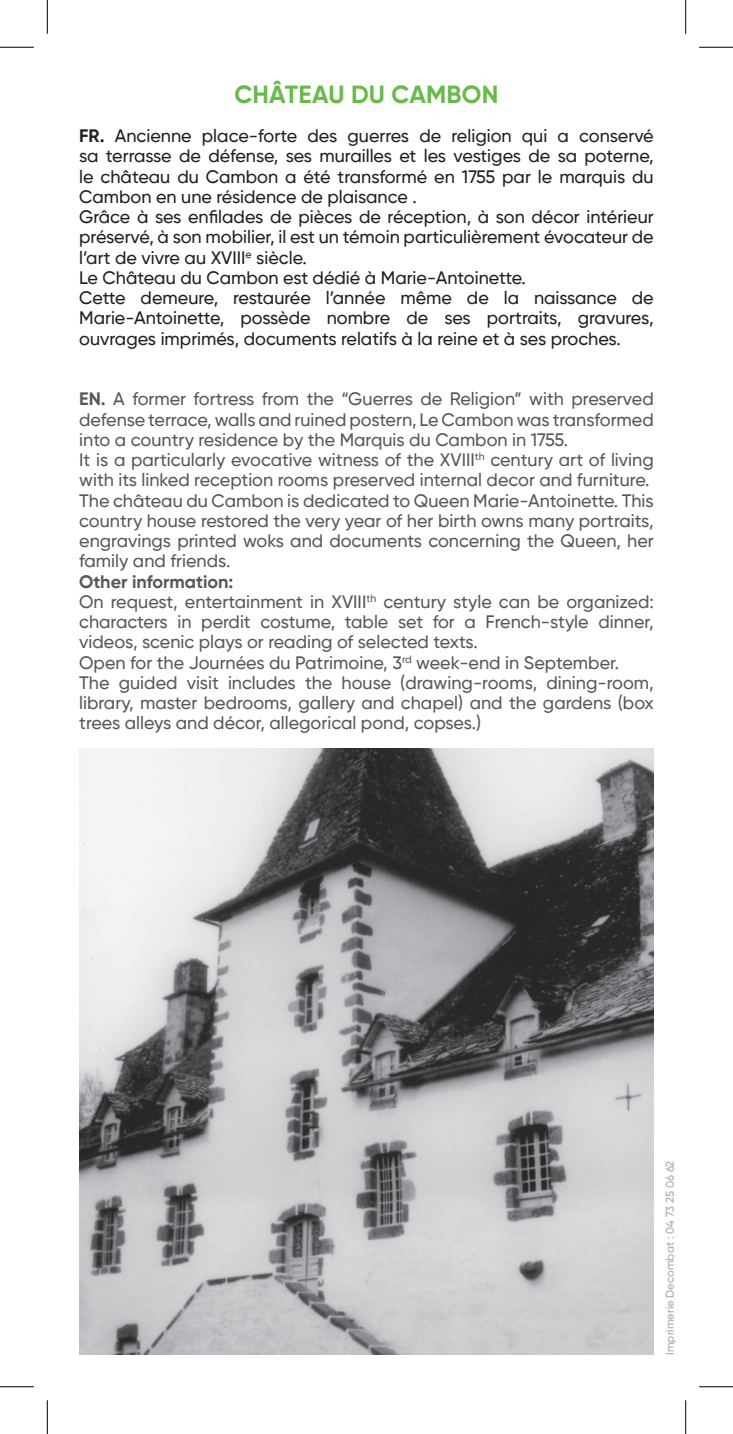
<style>
.page{position:relative;width:733px;height:1434px;background:#fff}
.page>*{position:absolute;margin:0;border:0;box-sizing:border-box;transform-origin:0 0}
.t1{font:700 24.75px "Gilroy";letter-spacing:.01em;color:#65bc47}
.t2{font:500 18px/20.2px "Gilroy";color:#57585a}
.t3{font:500 18px/20.2px "Gilroy";color:#231f20}
.t4{font:500 11.25px "Gilroy";color:#a8a9ad}
.s1{font-weight:700}
</style>
<div class="page">
<img style="left:79px;top:749px;width:574px;height:606px">
<hr style="left:0;top:47px;width:34px;height:1px;background:#000">
<hr style="left:699px;top:47px;width:33px;height:1px;background:#000">
<hr style="left:0;top:1386px;width:34px;height:1px;background:#000">
<hr style="left:699px;top:1386px;width:33px;height:1px;background:#000">
<hr style="left:47px;top:0;width:1px;height:34px;background:#000">
<hr style="left:47px;top:1400px;width:1px;height:34px;background:#000">
<hr style="left:685px;top:0;width:1px;height:34px;background:#000">
<hr style="left:685px;top:1400px;width:1px;height:34px;background:#000">
<h1 class="t1" style="left:234px;top:79px;width:265px">CHÂTEAU DU CAMBON</h1>
<p class="t3" style="left:79px;top:125px;width:576px"><span class="s1">FR.</span> Ancienne place-forte des guerres de religion qui a conservé sa terrasse de défense, ses murailles et les vestiges de sa poterne, le château du Cambon a été transformé en 1755 par le marquis du Cambon en une résidence de plaisance .<br>Grâce à ses enfilades de pièces de réception, à son décor intérieur préservé, à son mobilier, il est un témoin particulièrement évocateur de l’art de vivre au XVIII<sup>e</sup> siècle.<br>Le Château du Cambon est dédié à Marie-Antoinette.<br>Cette demeure, restaurée l’année même de la naissance de Marie-Antoinette, possède nombre de ses portraits, gravures, ouvrages imprimés, documents relatifs à la reine et à ses proches.</p>
<p class="t2" style="left:79px;top:389px;width:576px"><span class="s1">EN.</span> A former fortress from the “Guerres de Religion” with preserved defense terrace, walls and ruined postern, Le Cambon was transformed into a country residence by the Marquis du Cambon in 1755.<br>It is a particularly evocative witness of the XVIII<sup>th</sup> century art of living with its linked reception rooms preserved internal decor and furniture.<br>The château du Cambon is dedicated to Queen Marie-Antoinette. This country house restored the very year of her birth owns many portraits, engravings printed woks and documents concerning the Queen, her family and friends.</p>
<p class="t2" style="left:79px;top:571px;width:576px"><span class="s1">Other information:<br></span>On request, entertainment in XVIII<sup>th</sup> century style can be organized: characters in perdit costume, table set for a French-style dinner, videos, scenic plays or reading of selected texts.<br>Open for the Journées du Patrimoine, 3<sup>rd</sup> week-end in September.<br>The guided visit includes the house (drawing-rooms, dining-room, library, master bedrooms, gallery and chapel) and the gardens (box trees alleys and décor, allegorical pond, copses.)</p>
<p class="t4" style="left:662px;top:1355px;width:196px;rotate:-90deg">Imprimerie Decombat : 04 73 25 06 62</p>
</div>
